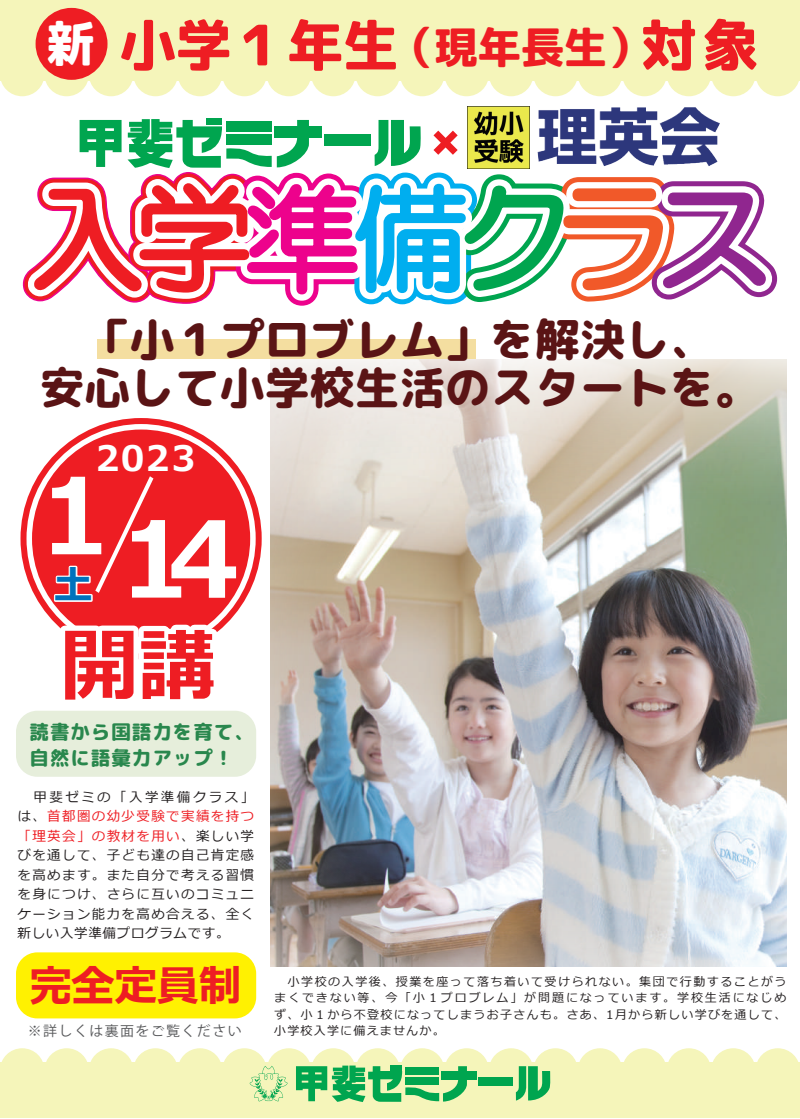
<style>
.page{position:relative;width:800px;height:1119px;background:#fff}
.page>*{position:absolute;margin:0;border:0;box-sizing:border-box;transform-origin:0 0}
.t1{font:117px "HG Maru Gothic MPRO";letter-spacing:-.1em;color:#ee1d23}
.t2{font:700 105.15px "Meiryo";color:#fff}
.t3{font:700 79.05px "Meiryo";color:#ee1d23}
.t4{font:55.8px "rounded l mplus 1 c heavy";color:#ee1d23}
.t5{font:45px/48.8px "rounded x mplus 1 c heavy";color:#5a1415;text-align:center}
.t6{font:700 43.5px "Meiryo";letter-spacing:-.02em;color:#ee1d23}
.t7{font:700 39.3px "Meiryo";color:#0072bc}
.t8{font:700 34.95px "Meiryo";color:#fff}
.t9{font:19.5px/25.5px "rounded x mplus 1 c heavy";letter-spacing:.05em;color:#29874d}
.t10{font:13.95px "DF Maru Gothic SB MP 90 ms RKSJ H";letter-spacing:.1em;color:#57585a}
.t11{font:13.5px/19.5px "Meiryo";letter-spacing:.1em;color:#231f20;text-align:justify}
.t12{font:12px/16.5px "Meiryo";letter-spacing:.105em;color:#231f20;text-align:justify}
.s1{font-size:48.3px;color:#fff}
.s2{font-size:43.2px}
.s3{color:#ed028c}
.s4{color:#00aeef}
.s5{color:#00a54f}
.s6{color:#f15929}
.s7{color:#90268f}
.s8{color:#ee1d23}
</style>
<div class="page">
<div style="left:0;top:0;width:799px;height:80px;background:#f5f5ba"></div>
<div style="left:0;top:1061px;width:799px;height:56px;background:#f5f5ba"></div>
<div style="left:0;top:52px;width:44px;height:44px;background:#f5f5ba;border-radius:50%"></div>
<div style="left:44px;top:52px;width:45px;height:44px;background:#f5f5ba;border-radius:50%"></div>
<div style="left:89px;top:52px;width:44px;height:44px;background:#f5f5ba;border-radius:50%"></div>
<div style="left:133px;top:52px;width:45px;height:44px;background:#f5f5ba;border-radius:50%"></div>
<div style="left:178px;top:52px;width:44px;height:44px;background:#f5f5ba;border-radius:50%"></div>
<div style="left:222px;top:52px;width:44px;height:44px;background:#f5f5ba;border-radius:50%"></div>
<div style="left:266px;top:52px;width:45px;height:44px;background:#f5f5ba;border-radius:50%"></div>
<div style="left:311px;top:52px;width:44px;height:44px;background:#f5f5ba;border-radius:50%"></div>
<div style="left:355px;top:52px;width:45px;height:44px;background:#f5f5ba;border-radius:50%"></div>
<div style="left:400px;top:52px;width:44px;height:44px;background:#f5f5ba;border-radius:50%"></div>
<div style="left:444px;top:52px;width:45px;height:44px;background:#f5f5ba;border-radius:50%"></div>
<div style="left:489px;top:52px;width:44px;height:44px;background:#f5f5ba;border-radius:50%"></div>
<div style="left:533px;top:52px;width:44px;height:44px;background:#f5f5ba;border-radius:50%"></div>
<div style="left:577px;top:52px;width:45px;height:44px;background:#f5f5ba;border-radius:50%"></div>
<div style="left:622px;top:52px;width:44px;height:44px;background:#f5f5ba;border-radius:50%"></div>
<div style="left:666px;top:52px;width:45px;height:44px;background:#f5f5ba;border-radius:50%"></div>
<div style="left:711px;top:52px;width:44px;height:44px;background:#f5f5ba;border-radius:50%"></div>
<div style="left:755px;top:52px;width:44px;height:44px;background:#f5f5ba;border-radius:50%"></div>
<div style="left:0;top:1048px;width:44px;height:43px;background:#f5f5ba;border-radius:50%"></div>
<div style="left:44px;top:1048px;width:45px;height:43px;background:#f5f5ba;border-radius:50%"></div>
<div style="left:89px;top:1048px;width:44px;height:43px;background:#f5f5ba;border-radius:50%"></div>
<div style="left:133px;top:1048px;width:45px;height:43px;background:#f5f5ba;border-radius:50%"></div>
<div style="left:178px;top:1048px;width:44px;height:43px;background:#f5f5ba;border-radius:50%"></div>
<div style="left:222px;top:1048px;width:44px;height:43px;background:#f5f5ba;border-radius:50%"></div>
<div style="left:266px;top:1048px;width:45px;height:43px;background:#f5f5ba;border-radius:50%"></div>
<div style="left:311px;top:1048px;width:44px;height:43px;background:#f5f5ba;border-radius:50%"></div>
<div style="left:355px;top:1048px;width:45px;height:43px;background:#f5f5ba;border-radius:50%"></div>
<div style="left:400px;top:1048px;width:44px;height:43px;background:#f5f5ba;border-radius:50%"></div>
<div style="left:444px;top:1048px;width:45px;height:43px;background:#f5f5ba;border-radius:50%"></div>
<div style="left:489px;top:1048px;width:44px;height:43px;background:#f5f5ba;border-radius:50%"></div>
<div style="left:533px;top:1048px;width:44px;height:43px;background:#f5f5ba;border-radius:50%"></div>
<div style="left:577px;top:1048px;width:45px;height:43px;background:#f5f5ba;border-radius:50%"></div>
<div style="left:622px;top:1048px;width:44px;height:43px;background:#f5f5ba;border-radius:50%"></div>
<div style="left:666px;top:1048px;width:45px;height:43px;background:#f5f5ba;border-radius:50%"></div>
<div style="left:711px;top:1048px;width:44px;height:43px;background:#f5f5ba;border-radius:50%"></div>
<div style="left:755px;top:1048px;width:44px;height:43px;background:#f5f5ba;border-radius:50%"></div>
<img style="left:270px;top:359px;width:516px;height:607px">
<div style="left:206px;top:118px;width:7px;height:7px;background:#00a54f"></div>
<div style="left:215px;top:118px;width:7px;height:7px;background:#00a54f"></div>
<img style="left:467px;top:106px;width:243px;height:13px">
<svg style="left:22px;top:119px;width:756px;height:187px"></svg>
<div style="left:441px;top:1070px;width:35px;height:9px;background:#00a54f"></div>
<svg style="left:296px;top:1065px;width:171px;height:36px"></svg>
<div style="left:478px;top:1076px;width:35px;height:9px;background:#00a54f"></div>
<svg style="left:515px;top:1066px;width:35px;height:34px"></svg>
<svg style="left:250px;top:1065px;width:37px;height:36px"></svg>
<div style="left:36px;top:8px;width:71px;height:72px;background:#ee1d23;border-radius:50%"></div>
<div style="left:32px;top:429px;width:218px;height:218px;background:#ee1d23;border-radius:50%"></div>
<svg style="left:55px;top:619px;width:169px;height:40px"></svg>
<div style="left:97px;top:339px;width:378px;height:19px;background:#f4dea0"></div>
<div style="left:16px;top:710px;width:240px;height:66px;background:#e6eedb;border-radius:21px"></div>
<div style="left:16px;top:952px;width:240px;height:66px;background:#fff101;border-radius:21px"></div>
<svg style="left:52px;top:474px;width:41px;height:129px"></svg>
<h3 class="t4" style="left:47px;top:5px;width:713px"><span class="s1">新</span>小学１年生<span class="s2">（現年長生）</span>対象</h3>
<h1 class="t1" style="left:28px;top:180px;width:744px">入学<span class="s3">準</span><span class="s4">備</span><span class="s5">ク</span><span class="s6">ラ</span><span class="s7">ス</span></h1>
<h3 class="t5" style="left:40px;top:315px;width:721px">「小１プロブレム」を解決し、<br>安心して小学校生活のスタートを。</h3>
<h3 class="t8" style="left:90px;top:433px;width:112px">２０２３</h3>
<h2 class="t2" style="left:39px;top:442px;width:73px">1</h2>
<h3 class="t7" style="left:54px;top:557px;width:41px">土</h3>
<h2 class="t2" style="left:119px;top:485px;width:122px">14</h2>
<h3 class="t3" style="left:60px;top:610px;width:158px">開講</h3>
<h3 class="t9" style="left:29px;top:719px;width:226px">読書から国語力を育て、自然に語彙力アップ！</h3>
<p class="t11" style="left:18px;top:787px;width:238px">　甲斐ゼミの「入学準備クラス」は、<span class="s8">首都圏の幼少受験で実績を持つ「理英会」の教材を用い</span>、楽しい学びを通して、子ども達の自己肯定感を高めます。また自分で考える習慣を身につけ、さらに互いのコミュニケーション能力を高め合える、全く新しい入学準備プログラムです。</p>
<h3 class="t6" style="left:30px;top:955px;width:213px">完全定員制</h3>
<p class="t10" style="left:28px;top:1023px;width:215px">※詳しくは裏面をご覧ください</p>
<p class="t12" style="left:274px;top:973px;width:513px">　小学校の入学後、授業を座って落ち着いて受けられない。集団で行動することがうまくできない等、今「小１プロブレム」が問題になっています。学校生活になじめず、小１から不登校になってしまうお子さんも。さあ、1月から新しい学びを通して、小学校入学に備えませんか。</p>
</div>
